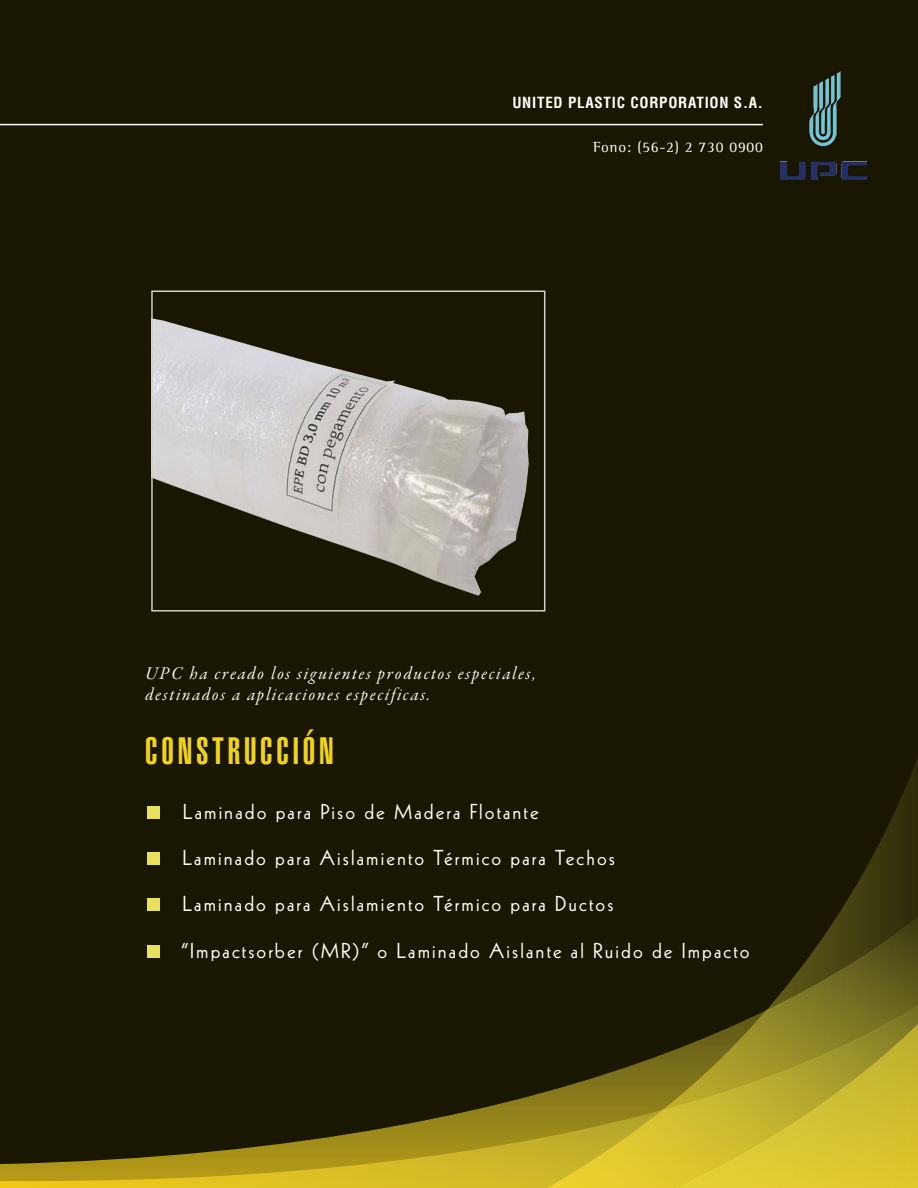
<style>
.page{position:relative;width:918px;height:1188px;background:#1a1700}
.page>*{position:absolute;margin:0;border:0;box-sizing:border-box;transform-origin:0 0}
.t1{font:37.5px "Helvetica LT Std Ultra Comp";letter-spacing:.1em;color:#f1d318}
.t2{font:21px "Kabel LT Std";letter-spacing:.1em;color:#fff}
.t3{font:18px/21px "Garamond Premr Pro It Subh";letter-spacing:.1em;color:#fff}
.t4{font:700 condensed 15px "Helvetica LT Std";letter-spacing:.05em;color:#fff}
.t5{font:15px "Rotis Semi Serif Std";letter-spacing:.05em;color:#fff}
</style>
<div class="page">
<hr style="left:0;top:124px;width:763px;height:1px;background:#fff">
<img style="left:781px;top:71px;width:85px;height:108px">
<svg style="left:1px;top:945px;width:499px;height:243px"></svg>
<svg style="left:0;top:1164px;width:1px;height:24px"></svg>
<svg style="left:500px;top:817px;width:418px;height:371px"></svg>
<div style="left:148px;top:807px;width:12px;height:12px;background:#e8e05e"></div>
<div style="left:148px;top:853px;width:12px;height:12px;background:#e8e05e"></div>
<div style="left:148px;top:899px;width:12px;height:12px;background:#e8e05e"></div>
<div style="left:148px;top:946px;width:12px;height:12px;background:#e8e05e"></div>
<img style="left:154px;top:312px;width:392px;height:300px">
<div style="left:151px;top:290px;width:394px;height:322px;border:2px solid #cecece"></div>
<p class="t4" style="left:512px;top:93px;width:252px">UNITED PLASTIC CORPORATION S.A.</p>
<p class="t5" style="left:593px;top:138px;width:171px">Fono: (56-2) 2 730 0900</p>
<p class="t3" style="left:145px;top:664px;width:392px">UPC ha creado los siguientes productos especiales, destinados a aplicaciones específicas.</p>
<p class="t1" style="left:145px;top:729px;width:190px">CONSTRUCCIÓN</p>
<p class="t2" style="left:183px;top:800px;width:357px">Laminado para Piso de Madera Flotante</p>
<p class="t2" style="left:182px;top:846px;width:434px">Laminado para Aislamiento Térmico para Techos</p>
<p class="t2" style="left:182px;top:892px;width:433px">Laminado para Aislamiento Térmico para Ductos</p>
<p class="t2" style="left:182px;top:939px;width:569px">“Impactsorber (MR)” o Laminado Aislante al Ruido de Impacto</p>
</div>
